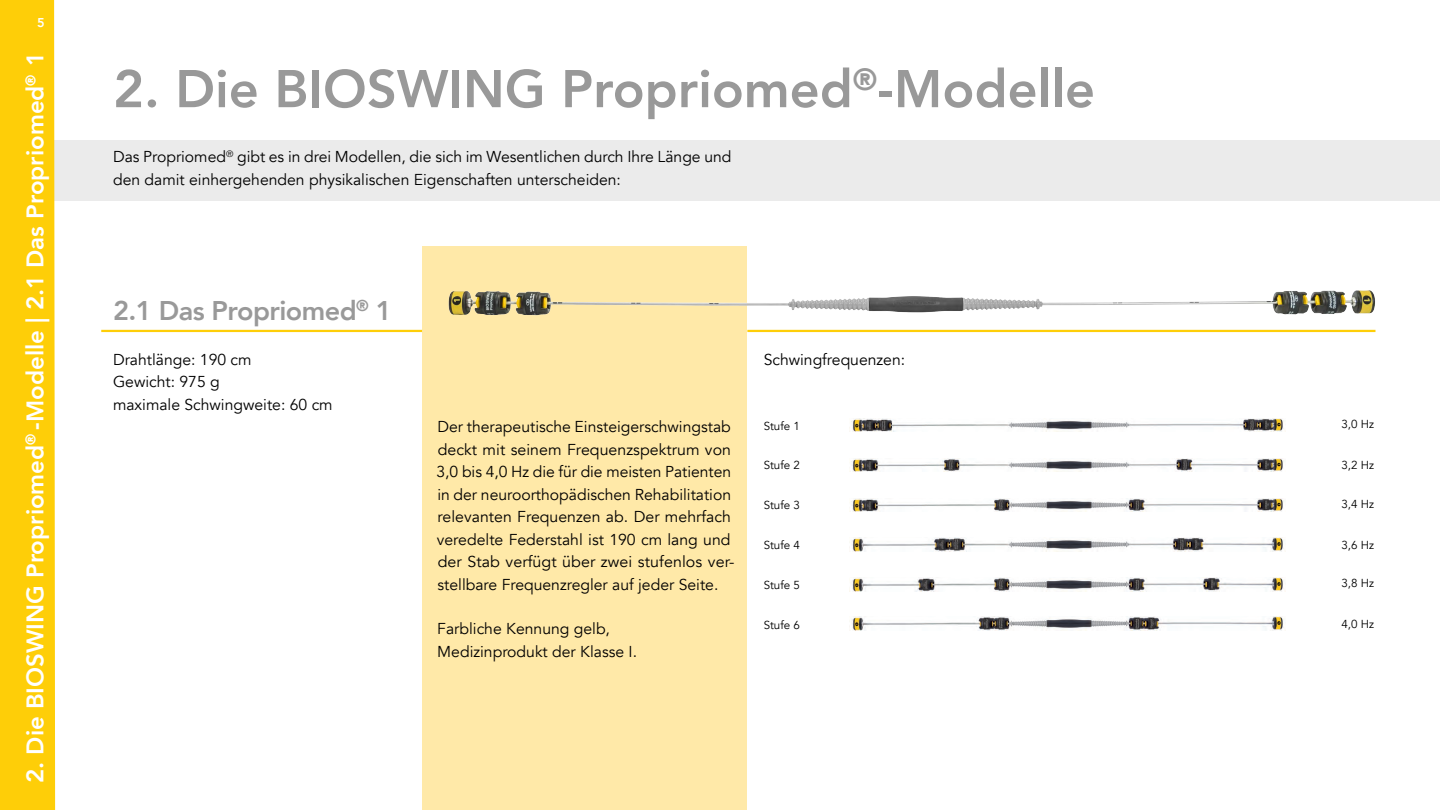
<style>
.page{position:relative;width:1440px;height:810px;background:#fff}
.page>*{position:absolute;margin:0;border:0;box-sizing:border-box;transform-origin:0 0}
.t1{font:800 52.5px "Avenir LT Com";color:#999}
.t2{font:800 27px "Avenir LT Com";letter-spacing:-.02em;color:#999}
.t3{font:800 24px "Avenir LT Com";color:#fff}
.t4{font:15.75px/22.5px "Avenir LT Com";color:#000}
.t5{font:800 12.75px "Avenir LT Com";color:#fff}
.t6{font:11.62px "Avenir LT Com";color:#000}
</style>
<div class="page">
<div style="left:0;top:140px;width:1440px;height:60px;background:#ebebeb"></div>
<div style="left:422px;top:246px;width:325px;height:564px;background:#ffe9a8"></div>
<img style="left:849px;top:458px;width:435px;height:14px">
<img style="left:851px;top:418px;width:435px;height:14px">
<img style="left:849px;top:498px;width:435px;height:14px">
<img style="left:849px;top:538px;width:435px;height:13px">
<img style="left:849px;top:578px;width:435px;height:13px">
<img style="left:851px;top:617px;width:433px;height:13px">
<hr style="left:101px;top:330px;width:321px;height:2px;background:#fece08">
<img style="left:421px;top:200px;width:970px;height:133px">
<div style="left:0;top:0;width:55px;height:810px;background:#fece08"></div>
<p class="t5" style="left:37px;top:15px;width:9px">5</p>
<h3 class="t3" style="left:21px;top:783px;width:733px;rotate:-90deg">2. Die BIOSWING Propriomed<sup>®</sup> -Modelle | 2.1 Das Propriomed<sup>®</sup> 1</h3>
<h1 class="t1" style="left:113px;top:58px;width:984px">2. Die BIOSWING Propriomed<sup>®</sup>-Modelle</h1>
<p class="t4" style="left:113px;top:146px;width:620px">Das Propriomed<sup>®</sup> gibt es in drei Modellen, die sich im Wesentlichen durch Ihre Länge und den damit einhergehenden physikalischen Eigenschaften unterscheiden:</p>
<h2 class="t2" style="left:113px;top:294px;width:280px">2.1 Das Propriomed<sup>®</sup> 1</h2>
<p class="t4" style="left:113px;top:348px;width:140px">Drahtlänge: 190 cm</p>
<p class="t4" style="left:764px;top:348px;width:143px">Schwingfrequenzen:</p>
<p class="t4" style="left:113px;top:371px;width:221px">Gewicht: 975 g<br>maximale Schwingweite: 60 cm</p>
<p class="t4" style="left:437px;top:416px;width:299px">Der therapeutische Einsteigerschwingstab deckt mit seinem Frequenzspektrum von 3,0 bis 4,0 Hz die für die meisten Patienten in der neuroorthopädischen Rehabilitation relevanten Frequenzen ab. Der mehrfach veredelte Federstahl ist 190 cm lang und der Stab verfügt über zwei stufenlos ver&shy;stellbare Frequenzregler auf jeder Seite.</p>
<p class="t4" style="left:437px;top:618px;width:201px">Farbliche Kennung gelb,<br>Medizinprodukt der Klasse I.</p>
<p class="t6" style="left:764px;top:419px;width:38px">Stufe 1</p>
<p class="t6" style="left:764px;top:458px;width:38px">Stufe 2</p>
<p class="t6" style="left:764px;top:498px;width:38px">Stufe 3</p>
<p class="t6" style="left:764px;top:538px;width:38px">Stufe 4</p>
<p class="t6" style="left:764px;top:578px;width:38px">Stufe 5</p>
<p class="t6" style="left:764px;top:618px;width:38px">Stufe 6</p>
<p class="t6" style="left:1341px;top:417px;width:34px">3,0 Hz</p>
<p class="t6" style="left:1341px;top:458px;width:34px">3,2 Hz</p>
<p class="t6" style="left:1341px;top:497px;width:34px">3,4 Hz</p>
<p class="t6" style="left:1341px;top:538px;width:34px">3,6 Hz</p>
<p class="t6" style="left:1341px;top:576px;width:34px">3,8 Hz</p>
<p class="t6" style="left:1341px;top:617px;width:34px">4,0 Hz</p>
</div>
